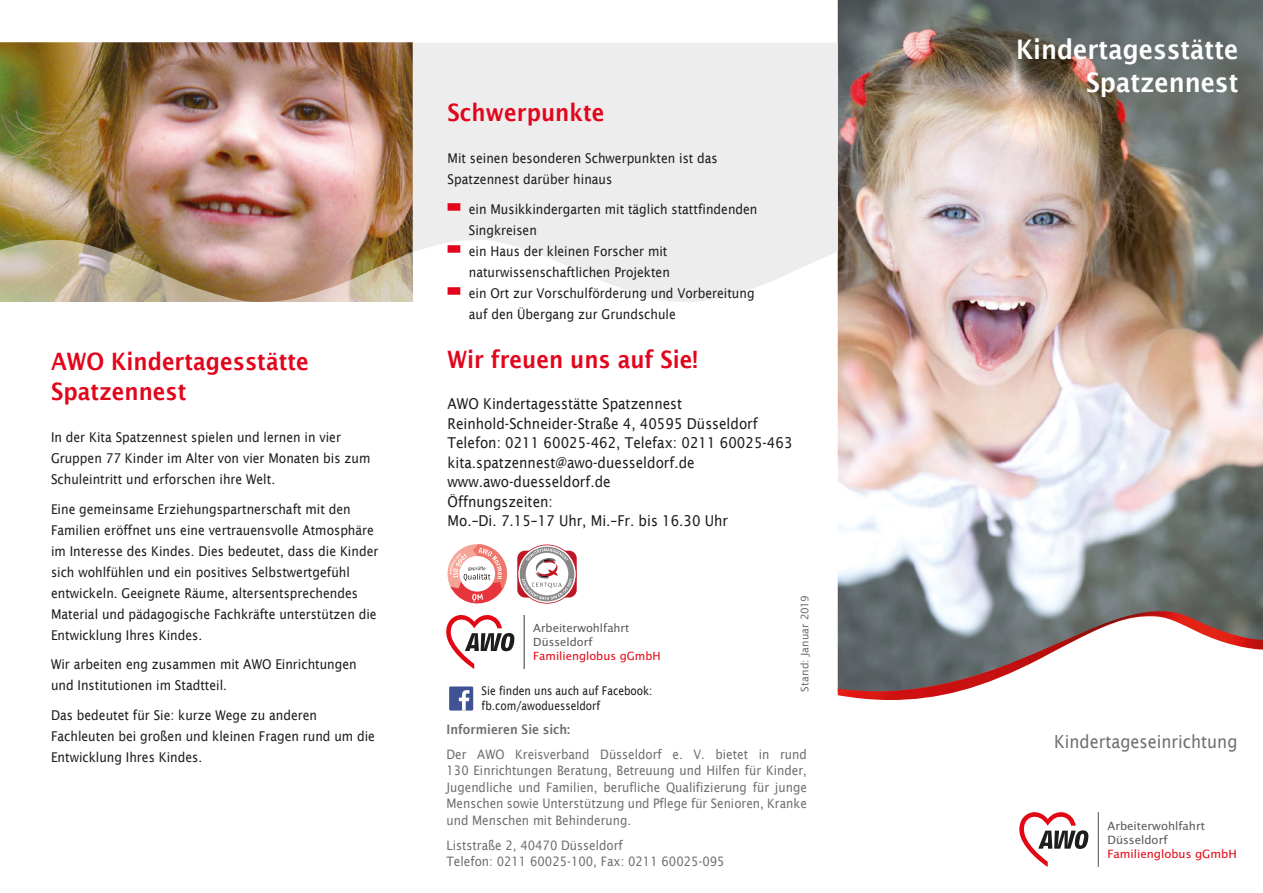
<style>
.page{position:relative;width:1263px;height:893px;background:#fff}
.page>*{position:absolute;margin:0;border:0;box-sizing:border-box;transform-origin:0 0}
.t1{font:600 27px "Lucida Sans";color:#fff;scale:.9 1}
.t2{font:600 24px/30px "Lucida Sans";color:#e3051b;scale:.9 1}
.t3{font:18px "Lucida Sans";color:#706f6f;scale:.9 1}
.t4{font:15px/19.5px "Lucida Sans";color:#1d1d1b;scale:.9 1}
.t5{font:13.5px/21px "Lucida Sans";color:#1d1d1b;scale:.9 1}
.t6{font:13.05px/16.5px "Lucida Sans";color:#706f6f;text-align:justify;scale:.9 1}
.t7{font:600 13.05px "Lucida Sans";color:#706f6f;scale:.9 1}
.t8{font:12px "Lucida Sans";color:#1d1d1b;scale:.86 1}
.t9{font:11.4px/14px "Lucida Sans";color:#575756}
.t10{font:11.25px/13.8px "Lucida Sans";color:#575756}
.Fließtext{font:10.5px "Lucida Sans";letter-spacing:.01em;color:#706f6f}
.s1{color:#e30613}
</style>
<div class="page">
<img style="left:838px;top:0;width:425px;height:610px">
<svg style="left:1019px;top:812px;width:69px;height:55px"></svg>
<hr style="left:1098px;top:812px;width:1px;height:55px;background:#706f6f">
<img style="left:838px;top:610px;width:425px;height:90px">
<svg style="left:412px;top:43px;width:426px;height:259px;background:#eee"></svg>
<img style="left:0;top:43px;width:412px;height:259px">
<svg style="left:446px;top:615px;width:68px;height:54px"></svg>
<hr style="left:524px;top:615px;width:1px;height:54px;background:#706f6f">
<svg style="left:447px;top:544px;width:61px;height:60px"></svg>
<svg style="left:517px;top:544px;width:60px;height:60px"></svg>
<svg style="left:448px;top:203px;width:12px;height:8px"></svg>
<svg style="left:448px;top:245px;width:12px;height:8px"></svg>
<svg style="left:448px;top:287px;width:12px;height:8px"></svg>
<div style="left:449px;top:686px;width:24px;height:24px;background:#3f5293"></div>
<svg style="left:459px;top:690px;width:10px;height:20px"></svg>
<p class="t2" style="left:51px;top:347px;width:288px">AWO Kindertagesstätte<br>Spatzennest</p>
<p class="t5" style="left:51px;top:427px;width:356px">In der Kita Spatzennest spielen und lernen in vier<br>Gruppen 77 Kinder im Alter von vier Monaten bis zum<br>Schuleintritt und erforschen ihre Welt.</p>
<p class="t5" style="left:51px;top:499px;width:365px">Eine gemeinsame Erziehungspartnerschaft mit den Familien eröffnet uns eine vertrauensvolle Atmosphäre im Interesse des Kindes. Dies bedeutet, dass die Kinder sich wohlfühlen und ein positives Selbstwertgefühl entwickeln. Geeignete Räume, altersentsprechendes Material und pädagogische Fachkräfte unterstützen die Entwicklung Ihres Kindes.</p>
<p class="t5" style="left:51px;top:654px;width:341px">Wir arbeiten eng zusammen mit AWO Einrichtungen und Institutionen im Stadtteil.</p>
<p class="t5" style="left:51px;top:705px;width:361px">Das bedeutet für Sie: kurze Wege zu anderen<br>Fachleuten bei großen und kleinen Fragen rund um die<br>Entwicklung Ihres Kindes.</p>
<p class="t2" style="left:448px;top:98px;width:176px">Schwerpunkte</p>
<p class="t5" style="left:448px;top:148px;width:302px">Mit seinen besonderen Schwerpunkten ist das<br>Spatzennest darüber hinaus</p>
<p class="t5" style="left:469px;top:198px;width:322px">ein Musikkindergarten mit täglich stattfindenden<br>Singkreisen</p>
<p class="t5" style="left:469px;top:240px;width:225px">ein Haus der kleinen Forscher mit naturwissenschaftlichen Projekten</p>
<p class="t5" style="left:469px;top:282px;width:319px">ein Ort zur Vorschulförderung und Vorbereitung auf den Übergang zur Grundschule</p>
<p class="t2" style="left:448px;top:344px;width:280px">Wir freuen uns auf Sie!</p>
<p class="t4" style="left:448px;top:394px;width:346px">AWO Kindertagesstätte Spatzennest<br>Reinhold-Schneider-Straße 4, 40595 Düsseldorf</p>
<p class="t4" style="left:448px;top:433px;width:385px">Telefon: 0211 60025-462, Telefax: 0211 60025-463</p>
<p class="t4" style="left:448px;top:452px;width:276px">kita.spatzennest@awo-duesseldorf.de</p>
<p class="t4" style="left:448px;top:472px;width:183px">www.awo-duesseldorf.de</p>
<p class="t4" style="left:448px;top:491px;width:118px">Öffnungszeiten:</p>
<p class="t4" style="left:448px;top:511px;width:313px">Mo.–Di. 7.15–17 Uhr, Mi.–Fr. bis 16.30 Uhr</p>
<p class="t10" style="left:533px;top:621px;width:129px">Arbeiterwohlfahrt<br>Düsseldorf<br><span class="s1">Familienglobus gGmbH</span></p>
<p class="t8" style="left:482px;top:684px;width:200px">Sie finden uns auch auf Facebook:</p>
<p class="t8" style="left:482px;top:699px;width:139px">fb.com/awoduesseldorf</p>
<p class="Fließtext" style="left:799px;top:692px;width:98px;rotate:-90deg">Stand: Januar 2019</p>
<p class="t7" style="left:446px;top:722px;width:139px">Informieren Sie sich:</p>
<p class="t6" style="left:446px;top:746px;width:402px">Der AWO Kreisverband Düsseldorf e. V. bietet in rund 130 Einrichtungen Beratung, Betreuung und Hilfen für Kinder, Jugendliche und Familien, berufliche Qualifizierung für junge Menschen sowie Unterstützung und Pflege für Senioren, Kranke und Menschen mit Behinderung.</p>
<p class="t6" style="left:446px;top:837px;width:197px">Liststraße 2, 40470 Düsseldorf</p>
<p class="t6" style="left:446px;top:853px;width:311px">Telefon: 0211 60025-100, Fax: 0211 60025-095</p>
<p class="t1" style="left:1016px;top:34px;width:249px">Kindertagesstätte</p>
<p class="t1" style="left:1086px;top:67px;width:171px">Spatzennest</p>
<p class="t3" style="left:1054px;top:731px;width:205px">Kindertageseinrichtung</p>
<p class="t9" style="left:1107px;top:818px;width:131px">Arbeiterwohlfahrt<br>Düsseldorf<br><span class="s1">Familienglobus gGmbH</span></p>
</div>
